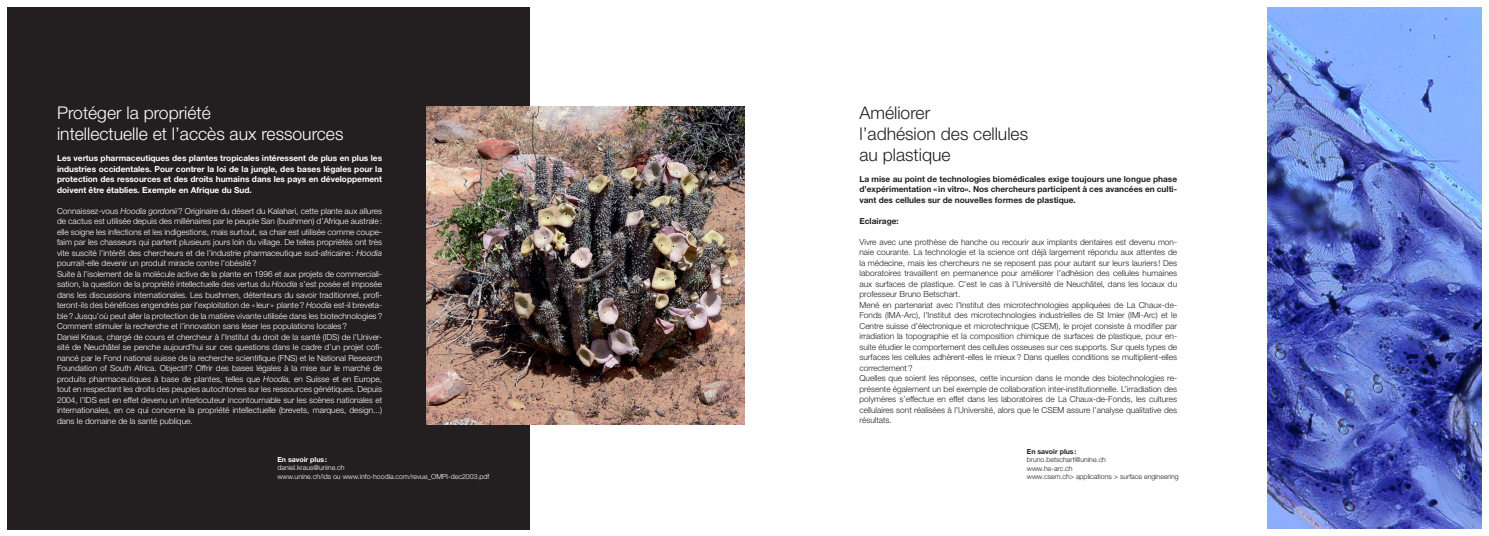
<style>
.page{position:relative;width:1489px;height:536px;background:#fff}
.page>*{position:absolute;margin:0;border:0;box-sizing:border-box;transform-origin:0 0}
.t1{font:300 17.5px/21px "Helvetica Neue";color:#fff}
.t2{font:300 17.5px/21px "Helvetica Neue";color:#231f20}
.t3{font:300 8.31px/10.5px "Helvetica Neue";color:#fff}
.t4{font:300 8.31px/10.5px "Helvetica Neue";color:#231f20}
.t5{font:700 8.31px/10.5px "Helvetica Neue";color:#fff;text-align:justify}
.t6{font:700 8.31px/10.5px "Helvetica Neue";color:#231f20;text-align:justify}
.t7{font:300 7px/8.4px "Helvetica Neue";color:#fff}
.t8{font:300 7px/8.4px "Helvetica Neue";color:#231f20}
.t9{font:700 7px "Helvetica Neue";color:#231f20}
.t10{font:700 7px "Helvetica Neue";color:#fff}
.s1{font-style:italic}
</style>
<div class="page">
<div style="left:7px;top:7px;width:523px;height:523px;background:#231f20"></div>
<img style="left:427px;top:107px;width:317px;height:317px">
<img style="left:1267px;top:7px;width:213px;height:521px">
<h1 class="t1" style="left:57px;top:102px;width:288px">Protéger la propriété<br>intellectuelle et l’accès aux ressources</h1>
<p class="t5" style="left:57px;top:153px;width:326px">Les vertus pharmaceutiques des plantes tropicales intéressent de plus en plus les industries occidentales. Pour contrer la loi de la jungle, des bases légales pour la protection des ressources et des droits humains dans les pays en développement doivent être établies. Exemple en Afrique du Sud.</p>
<p class="t3" style="left:57px;top:205px;width:326px">Connaissez-vous <span class="s1">Hoodia gordonii</span>? Originaire du désert du Kalahari, cette plante aux allures de cactus est utilisée depuis des millénaires par le peuple San (bushmen) d’Afrique australe: elle soigne les infections et les indigestions, mais surtout, sa chair est utilisée comme coupe&shy;faim par les chasseurs qui partent plusieurs jours loin du village. De telles propriétés ont très vite suscité l’intérêt des chercheurs et de l’industrie pharmaceutique sud-africaine: <span class="s1">Hoodia </span>pourrait-elle devenir un produit miracle contre l’obésité?<br>Suite à l’isolement de la molécule active de la plante en 1996 et aux projets de commerciali&shy;sation, la question de la propriété intellectuelle des vertus du <span class="s1">Hoodia</span> s’est posée et imposée dans les discussions internationales. Les bushmen, détenteurs du savoir traditionnel, profi&shy;teront-ils des bénéfices engendrés par l’exploitation de « leur » plante? <span class="s1">Hoodia</span> est-il breveta&shy;ble? Jusqu’où peut aller la protection de la matière vivante utilisée dans les biotechnologies?<br>Comment stimuler la recherche et l’innovation sans léser les populations locales?<br>Daniel Kraus, chargé de cours et chercheur à l’Institut du droit de la santé (IDS) de l’Univer&shy;sité de Neuchâtel se penche aujourd’hui sur ces questions dans le cadre d’un projet cofi&shy;nancé par le Fond national suisse de la recherche scientifique (FNS) et le National Research Foundation of South Africa. Objectif? Offrir des bases légales à la mise sur le marché de produits pharmaceutiques à base de plantes, telles que <span class="s1">Hoodia,</span> en Suisse et en Europe, tout en respectant les droits des peuples autochtones sur les ressources génétiques. Depuis 2004, l’IDS est en effet devenu un interlocuteur incontournable sur les scènes nationales et internationales, en ce qui concerne la propriété intellectuelle (brevets, marques, design...) dans le domaine de la santé publique.</p>
<p class="t10" style="left:277px;top:455px;width:51px">En savoir plus:</p>
<p class="t7" style="left:277px;top:463px;width:213px">daniel.kraus@unine.ch<br>www.unine.ch/ids ou www.info-hoodia.com/revue_OMPI-dec2003.pdf</p>
<h1 class="t2" style="left:859px;top:101px;width:170px">Améliorer<br>l’adhésion des cellules au plastique</h1>
<p class="t6" style="left:859px;top:173px;width:319px">La mise au point de technologies biomédicales exige toujours une longue phase d’expérimentation « in vitro». Nos chercheurs participent à ces avancées en culti&shy;vant des cellules sur de nouvelles formes de plastique.</p>
<p class="t6" style="left:859px;top:215px;width:41px">Eclairage:</p>
<p class="t4" style="left:859px;top:236px;width:319px">Vivre avec une prothèse de hanche ou recourir aux implants dentaires est devenu mon&shy;naie courante. La technologie et la science ont déjà largement répondu aux attentes de la médecine, mais les chercheurs ne se reposent pas pour autant sur leurs lauriers ! Des laboratoires travaillent en permanence pour améliorer l’adhésion des cellules humaines aux surfaces de plastique. C’est le cas à l’Université de Neuchâtel, dans les locaux du professeur Bruno Betschart.<br>Mené en partenariat avec l’Institut des microtechnologies appliquées de La Chaux-de-Fonds (IMA-Arc), l’Institut des microtechnologies industrielles de St Imier (IMI-Arc) et le Centre suisse d’électronique et microtechnique (CSEM), le projet consiste à modifier par irradiation la topographie et la composition chimique de surfaces de plastique, pour en&shy;suite étudier le comportement des cellules osseuses sur ces supports. Sur quels types de surfaces les cellules adhèrent-elles le mieux? Dans quelles conditions se multiplient-elles correctement?<br>Quelles que soient les réponses, cette incursion dans le monde des biotechnologies re&shy;présente également un bel exemple de collaboration inter-institutionnelle. L’irradiation des polymères s’effectue en effet dans les laboratoires de La Chaux-de-Fonds, les cultures cellulaires sont réalisées à l’Université, alors que le CSEM assure l’analyse qualitative des résultats.</p>
<p class="t9" style="left:1026px;top:447px;width:51px">En savoir plus:</p>
<p class="t8" style="left:1026px;top:455px;width:153px">bruno.betschart@unine.ch<br>www.he-arc.ch<br>www.csem.ch&gt; applications &gt; surface engineering</p>
</div>
